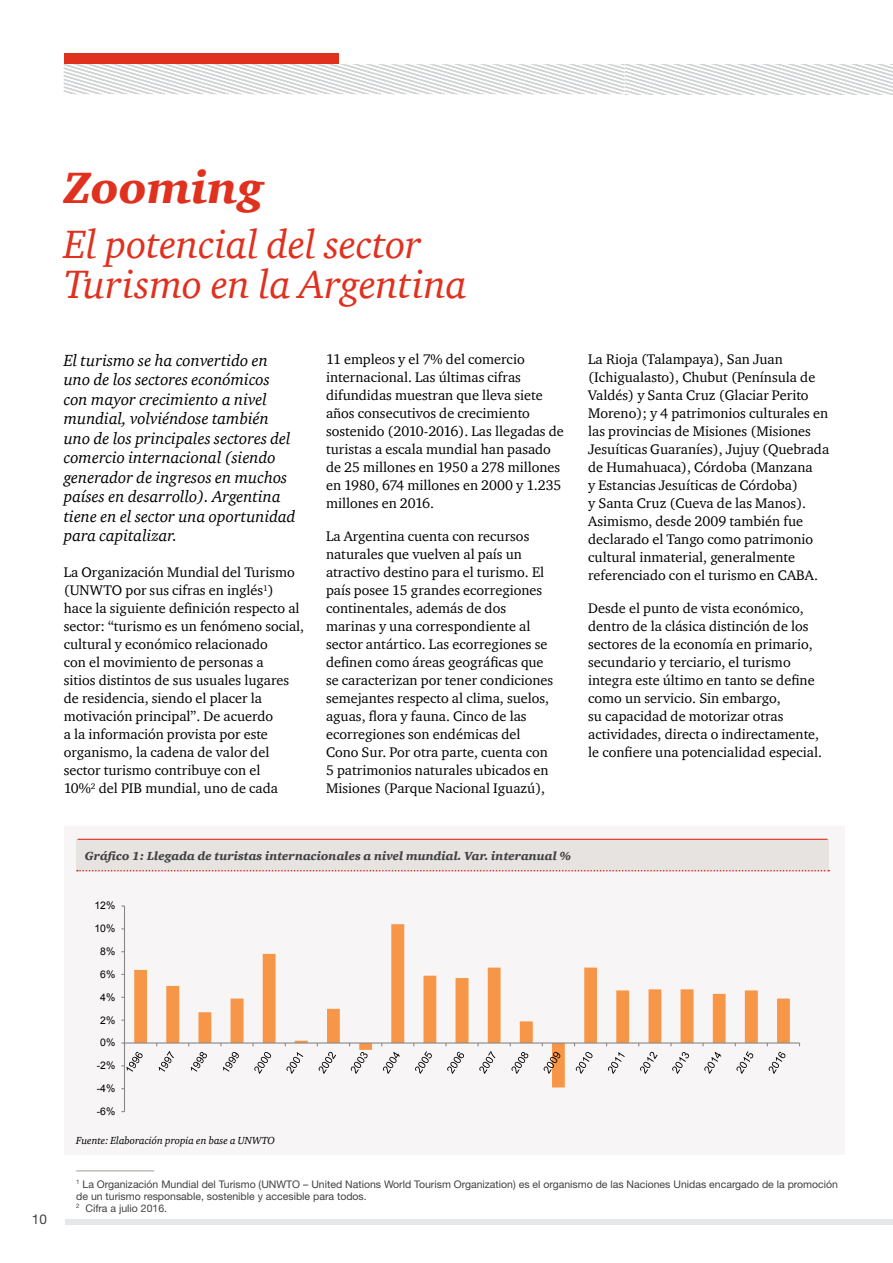
<style>
.page{position:relative;width:893px;height:1263px;background:#fff}
.page>*{position:absolute;margin:0;border:0;box-sizing:border-box;transform-origin:0 0}
.t1{font:italic 900 45px "ITC Charter Com";color:#e0301e}
.t2{font:italic 40.5px/40.5px "ITC Charter Com";letter-spacing:-.005em;color:#e0301e}
.t3{font:italic 16.5px/19.5px "ITC Charter Com";color:#000}
.t4{font:14.25px/18px "ITC Charter Com";color:#000}
.t5{font:13.5px "Helvetica Neue LT Std";color:#414042}
.t6{font:italic 900 12px "ITC Charter Com";color:#414042}
.t7{font:10.5px/12px "Helvetica Neue LT Std";color:#414042}
.t8{font:italic 10.5px "ITC Charter Com";color:#000}
.t9{font:10.5px "Arial";color:#000}
</style>
<div class="page">
<div style="left:64px;top:826px;width:780px;height:328px;background:#f7f5f5"></div>
<svg style="left:64px;top:64px;width:829px;height:30px"></svg>
<div style="left:64px;top:1219px;width:829px;height:5px;background:#e6e7e8"></div>
<div style="left:65px;top:53px;width:274px;height:11px;background:#e0301e"></div>
<hr style="left:76px;top:1170px;width:78px;height:1px;background:#a49b95">
<div style="left:32px;top:1197px;width:33px;height:27px;background:#fff"></div>
<div style="left:76px;top:839px;width:753px;height:32px;background:#e7e3e1"></div>
<svg style="left:77px;top:870px;width:752px;height:1px"></svg>
<hr style="left:78px;top:839px;width:749px;height:1px;background:#e0301e">
<svg style="left:134px;top:924px;width:656px;height:163px"></svg>
<hr style="left:124px;top:906px;width:1px;height:205px;background:#868686">
<hr style="left:124px;top:1042px;width:675px;height:1px;background:#868686">
<svg style="left:121px;top:1052px;width:22px;height:20px"></svg>
<svg style="left:156px;top:1043px;width:18px;height:29px"></svg>
<svg style="left:191px;top:1052px;width:16px;height:20px"></svg>
<svg style="left:223px;top:1052px;width:16px;height:20px"></svg>
<svg style="left:254px;top:1052px;width:17px;height:22px"></svg>
<svg style="left:286px;top:1052px;width:17px;height:22px"></svg>
<svg style="left:319px;top:1052px;width:17px;height:22px"></svg>
<svg style="left:351px;top:1052px;width:17px;height:22px"></svg>
<svg style="left:383px;top:1052px;width:17px;height:22px"></svg>
<svg style="left:413px;top:1043px;width:19px;height:31px"></svg>
<svg style="left:447px;top:1052px;width:17px;height:22px"></svg>
<svg style="left:477px;top:1043px;width:18px;height:31px"></svg>
<svg style="left:511px;top:1052px;width:17px;height:22px"></svg>
<svg style="left:544px;top:1052px;width:16px;height:22px"></svg>
<svg style="left:576px;top:1052px;width:17px;height:22px"></svg>
<svg style="left:608px;top:1052px;width:17px;height:22px"></svg>
<svg style="left:640px;top:1052px;width:18px;height:22px"></svg>
<svg style="left:672px;top:1052px;width:17px;height:22px"></svg>
<svg style="left:704px;top:1052px;width:17px;height:22px"></svg>
<svg style="left:735px;top:1043px;width:18px;height:31px"></svg>
<svg style="left:769px;top:1052px;width:16px;height:22px"></svg>
<h1 class="t1" style="left:64px;top:160px;width:201px">Zooming</h1>
<h2 class="t2" style="left:64px;top:223px;width:405px">El potencial del sector<br>Turismo en la Argentina</h2>
<p class="t3" style="left:64px;top:350px;width:233px">El turismo se ha convertido en uno de los sectores económicos con mayor crecimiento a nivel mundial, volviéndose también uno de los principales sectores del comercio internacional (siendo generador de ingresos en muchos países en desarrollo). Argentina tiene en el sector una oportunidad para capitalizar.</p>
<p class="t4" style="left:64px;top:563px;width:242px">La Organización Mundial del Turismo (UNWTO por sus cifras en inglés<sup>1</sup>) hace la siguiente definición respecto al sector: “turismo es un fenómeno social, cultural y económico relacionado<br>con el movimiento de personas a<br>sitios distintos de sus usuales lugares de residencia, siendo el placer la motivación principal”. De acuerdo<br>a la información provista por este organismo, la cadena de valor del sector turismo contribuye con el<br>10%<sup>2</sup> del PIB mundial, uno de cada</p>
<p class="t4" style="left:326px;top:350px;width:239px">11 empleos y el 7% del comercio internacional. Las últimas cifras difundidas muestran que lleva siete años consecutivos de crecimiento sostenido (2010-2016). Las llegadas de turistas a escala mundial han pasado de 25 millones en 1950 a 278 millones en 1980, 674 millones en 2000 y 1.235 millones en 2016.</p>
<p class="t4" style="left:326px;top:527px;width:229px">La Argentina cuenta con recursos naturales que vuelven al país un atractivo destino para el turismo. El país posee 15 grandes ecorregiones continentales, además de dos marinas y una correspondiente al sector antártico. Las ecorregiones se definen como áreas geográficas que se caracterizan por tener condiciones semejantes respecto al clima, suelos, aguas, flora y fauna. Cinco de las ecorregiones son endémicas del Cono Sur. Por otra parte, cuenta con 5 patrimonios naturales ubicados en Misiones (Parque Nacional Iguazú),</p>
<p class="t4" style="left:588px;top:350px;width:242px">La Rioja (Talampaya), San Juan (Ichigualasto), Chubut (Península de Valdés) y Santa Cruz (Glaciar Perito Moreno); y 4 patrimonios culturales en las provincias de Misiones (Misiones Jesuíticas Guaraníes), Jujuy (Quebrada de Humahuaca), Córdoba (Manzana<br>y Estancias Jesuíticas de Córdoba)<br>y Santa Cruz (Cueva de las Manos).<br>Asimismo, desde 2009 también fue declarado el Tango como patrimonio cultural inmaterial, generalmente referenciado con el turismo en CABA.</p>
<p class="t4" style="left:588px;top:599px;width:235px">Desde el punto de vista económico, dentro de la clásica distinción de los sectores de la economía en primario, secundario y terciario, el turismo integra este último en tanto se define como un servicio. Sin embargo,<br>su capacidad de motorizar otras actividades, directa o indirectamente, le confiere una potencialidad especial.</p>
<p class="t5" style="left:32px;top:1211px;width:17px">10</p>
<p class="t6" style="left:85px;top:848px;width:488px">Gráfico 1: Llegada de turistas internacionales a nivel mundial. Var. interanual %</p>
<p class="t9" style="left:94px;top:899px;width:22px">12%</p>
<p class="t9" style="left:94px;top:922px;width:22px">10%</p>
<p class="t9" style="left:100px;top:944px;width:17px">8%</p>
<p class="t9" style="left:100px;top:967px;width:17px">6%</p>
<p class="t9" style="left:100px;top:990px;width:17px">4%</p>
<p class="t9" style="left:100px;top:1013px;width:17px">2%</p>
<p class="t9" style="left:100px;top:1036px;width:17px">0%</p>
<p class="t9" style="left:97px;top:1059px;width:20px">-2%</p>
<p class="t9" style="left:97px;top:1081px;width:20px">-4%</p>
<p class="t9" style="left:97px;top:1104px;width:20px">-6%</p>
<p class="t8" style="left:76px;top:1134px;width:200px">Fuente: Elaboración propia en base a UNWTO</p>
<p class="t7" style="left:76px;top:1178px;width:763px"><sup>1</sup> La Organización Mundial del Turismo (UNWTO – United Nations World Tourism Organization) es el organismo de las Naciones Unidas encargado de la promoción de un turismo responsable, sostenible y accesible para todos.<br><sup>2</sup> Cifra a julio 2016.</p>
</div>
